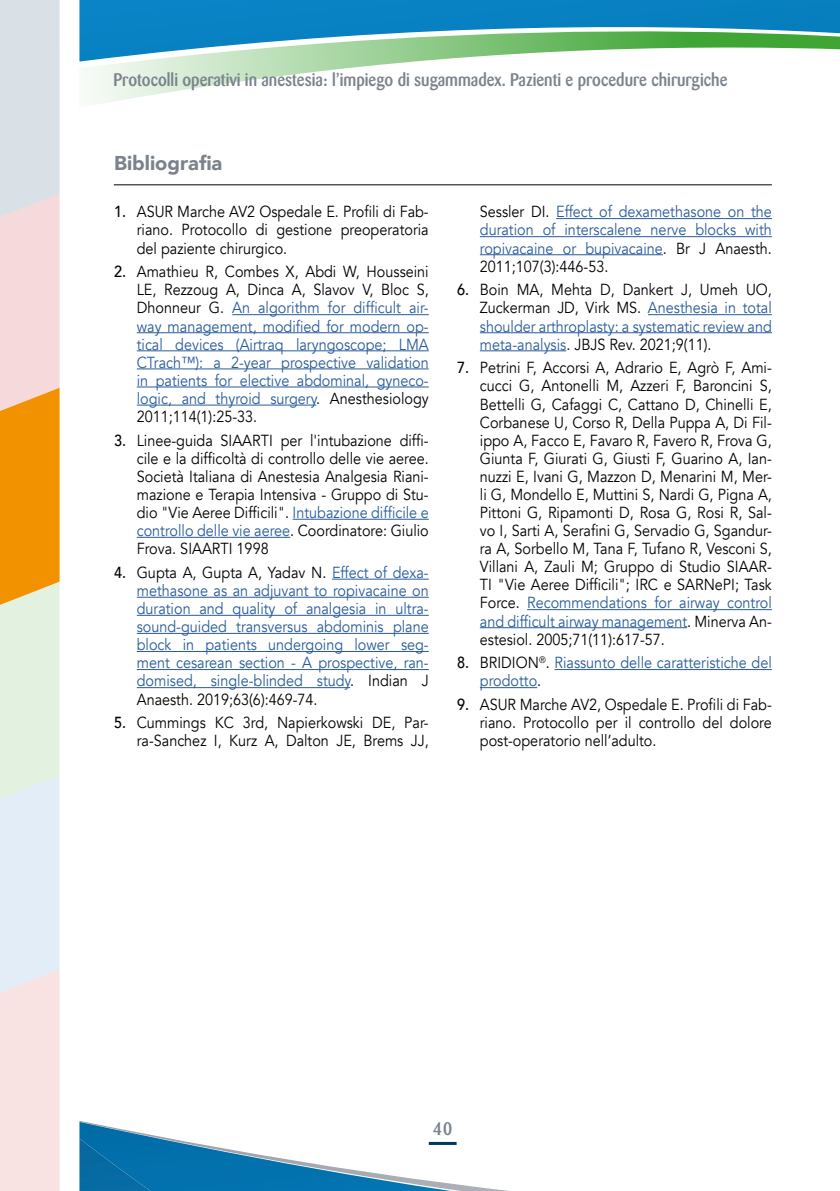
<style>
.page{position:relative;width:840px;height:1191px;background:#fff}
.page>*{position:absolute;margin:0;border:0;box-sizing:border-box;transform-origin:0 0}
.t1{font:900 20px "Avenir";color:#7a838c}
.t2{font:500 18px "Barmeno";color:#7a838c;scale:.9 1}
.t3{font:500 18px "Barmeno";color:#7a838c}
.t4{font:16px/18px "Avenir";color:#000;text-align:justify;scale:.9 1}
.t5{font:16px/18px "Avenir";color:#275b9b;text-align:justify;scale:.9 1}
.s1{font-weight:500}
.s2{font-weight:500;color:#000}
.s3{color:#000}
.s4{color:#275b9b}
</style>
<div class="page">
<svg style="left:79px;top:1121px;width:430px;height:70px"></svg>
<img style="left:79px;top:1138px;width:96px;height:53px">
<hr style="left:428px;top:1142px;width:28px;height:3px;background:#003761">
<svg style="left:89px;top:62px;width:319px;height:43px"></svg>
<svg style="left:79px;top:0;width:760px;height:62px"></svg>
<svg style="left:0;top:0;width:60px;height:1191px;background:#ead8c0"></svg>
<hr style="left:232px;top:314px;width:196px;height:1px;background:#275b9b">
<hr style="left:137px;top:332px;width:291px;height:1px;background:#275b9b">
<hr style="left:137px;top:350px;width:291px;height:1px;background:#275b9b">
<hr style="left:137px;top:368px;width:291px;height:1px;background:#275b9b">
<hr style="left:137px;top:386px;width:291px;height:1px;background:#275b9b">
<hr style="left:137px;top:405px;width:179px;height:1px;background:#275b9b">
<hr style="left:292px;top:519px;width:136px;height:1px;background:#275b9b">
<hr style="left:137px;top:537px;width:153px;height:1px;background:#275b9b">
<hr style="left:332px;top:579px;width:96px;height:1px;background:#275b9b">
<hr style="left:137px;top:597px;width:291px;height:1px;background:#275b9b">
<hr style="left:137px;top:615px;width:291px;height:1px;background:#275b9b">
<hr style="left:137px;top:633px;width:291px;height:1px;background:#275b9b">
<hr style="left:137px;top:651px;width:291px;height:1px;background:#275b9b">
<hr style="left:137px;top:669px;width:291px;height:1px;background:#275b9b">
<hr style="left:137px;top:687px;width:213px;height:1px;background:#275b9b">
<hr style="left:556px;top:218px;width:215px;height:1px;background:#275b9b">
<hr style="left:479px;top:236px;width:292px;height:1px;background:#275b9b">
<hr style="left:479px;top:254px;width:183px;height:1px;background:#275b9b">
<hr style="left:647px;top:314px;width:124px;height:1px;background:#275b9b">
<hr style="left:479px;top:332px;width:292px;height:1px;background:#275b9b">
<hr style="left:479px;top:350px;width:87px;height:1px;background:#275b9b">
<hr style="left:527px;top:609px;width:244px;height:1px;background:#275b9b">
<hr style="left:479px;top:627px;width:207px;height:1px;background:#275b9b">
<hr style="left:554px;top:669px;width:217px;height:1px;background:#275b9b">
<hr style="left:479px;top:687px;width:58px;height:1px;background:#275b9b">
<hr style="left:114px;top:184px;width:657px;height:1px;background:#000">
<p class="t2" style="left:113px;top:69px;width:683px">Protocolli operativi in anestesia: l’impiego di sugammadex. Pazienti e procedure chirurgiche</p>
<p class="t1" style="left:114px;top:146px;width:110px">Bibliografia</p>
<p class="t4" style="left:137px;top:203px;width:326px;text-indent:-23px"><span class="s1">1.</span> ASUR Marche AV2 Ospedale E. Profili di Fab&shy;riano. Protocollo di gestione preoperatoria del paziente chirurgico.</p>
<p class="t5" style="left:137px;top:263px;width:326px;text-indent:-23px"><span class="s2">2.</span> <span class="s3">Amathieu R, Combes X, Abdi W, Housseini LE, Rezzoug A, Dinca A, Slavov V, Bloc S, Dhonneur G.</span> An algorithm for difficult air&shy;way management, modified for modern op&shy;tical devices (Airtraq laryngoscope; LMA CTrach™): a 2-year prospective validation in patients for elective abdominal, gyneco&shy;logic, and thyroid surgery<span class="s3">. Anesthesiology 2011;114(1):25-33.</span></p>
<p class="t4" style="left:137px;top:431px;width:326px;text-indent:-23px"><span class="s1">3.</span> Linee-guida SIAARTI per l'intubazione diffi&shy;cile e la difficoltà di controllo delle vie aeree.<br>Società Italiana di Anestesia Analgesia Riani&shy;mazione e Terapia Intensiva - Gruppo di Stu&shy;dio "Vie Aeree Difficili". <span class="s4">Intubazione difficile e controllo delle vie aeree</span>. Coordinatore: Giulio Frova. SIAARTI 1998</p>
<p class="t5" style="left:137px;top:564px;width:326px;text-indent:-23px"><span class="s2">4.</span> <span class="s3">Gupta A, Gupta A, Yadav N.</span> Effect of dexa&shy;methasone as an adjuvant to ropivacaine on duration and quality of analgesia in ultra&shy;sound-guided transversus abdominis plane block in patients undergoing lower seg&shy;ment cesarean section - A prospective, ran&shy;domised, single-blinded study<span class="s3">. Indian J Anaesth. 2019;63(6):469-74.</span></p>
<p class="t4" style="left:114px;top:714px;width:351px;text-align:right"><span class="s1">5.</span> Cummings KC 3rd, Napierkowski DE, Par&shy;ra-Sanchez I, Kurz A, Dalton JE, Brems JJ,</p>
<p class="t5" style="left:479px;top:203px;width:326px"><span class="s3">Sessler DI.</span> Effect of dexamethasone on the duration of interscalene nerve blocks with ropivacaine or bupivacaine<span class="s3">. Br J Anaesth.<br>2011;107(3):446-53.</span></p>
<p class="t5" style="left:479px;top:281px;width:326px;text-indent:-23px"><span class="s2">6.</span> <span class="s3">Boin MA, Mehta D, Dankert J, Umeh UO, Zuckerman JD, Virk MS.</span> Anesthesia in total shoulder arthroplasty: a systematic review and meta-analysis<span class="s3">. JBJS Rev. 2021;9(11).</span></p>
<p class="t4" style="left:479px;top:359px;width:326px;text-indent:-23px"><span class="s1">7.</span> Petrini F, Accorsi A, Adrario E, Agrò F, Ami&shy;cucci G, Antonelli M, Azzeri F, Baroncini S, Bettelli G, Cafaggi C, Cattano D, Chinelli E, Corbanese U, Corso R, Della Puppa A, Di Fil&shy;ippo A, Facco E, Favaro R, Favero R, Frova G, Giunta F, Giurati G, Giusti F, Guarino A, Ian&shy;nuzzi E, Ivani G, Mazzon D, Menarini M, Mer&shy;li G, Mondello E, Muttini S, Nardi G, Pigna A, Pittoni G, Ripamonti D, Rosa G, Rosi R, Sal&shy;vo I, Sarti A, Serafini G, Servadio G, Sgandur&shy;ra A, Sorbello M, Tana F, Tufano R, Vesconi S, Villani A, Zauli M; Gruppo di Studio SIAAR-TI "Vie Aeree Difficili"; IRC e SARNePI; Task Force. <span class="s4">Recommendations for airway control and difficult airway management</span>. Minerva An&shy;estesiol. 2005;71(11):617-57.</p>
<p class="t5" style="left:479px;top:654px;width:326px;text-indent:-23px"><span class="s2">8.</span> <span class="s3">BRIDION</span><sup>®</sup><span class="s3">.</span> Riassunto delle caratteristiche del prodotto<span class="s3">.</span></p>
<p class="t4" style="left:479px;top:696px;width:326px;text-indent:-23px"><span class="s1">9.</span> ASUR Marche AV2, Ospedale E. Profili di Fab&shy;riano. Protocollo per il controllo del dolore post-operatorio nell’adulto.</p>
<p class="t3" style="left:432px;top:1118px;width:21px">40</p>
</div>
